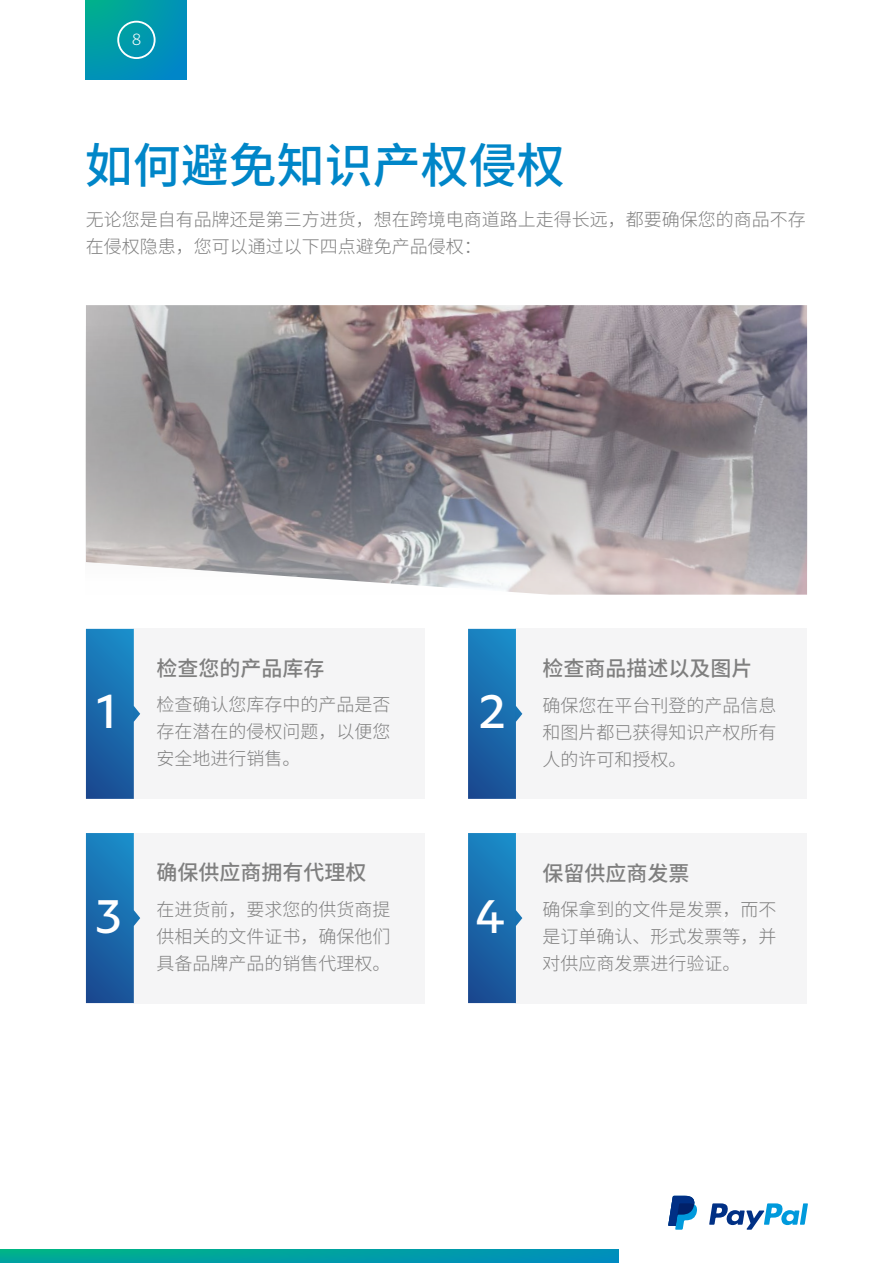
<style>
.page{position:relative;width:893px;height:1263px;background:#fff}
.page>*{position:absolute;margin:0;border:0;box-sizing:border-box;transform-origin:0 0}
.t1{font:500 48px "Noto Sans CJ Ksc";color:#0086c8}
.t2{font:48px "Pay Pal Sans Big";color:#fff}
.t3{font:500 21px "Noto Sans CJ Ksc";color:#7f7f7f}
.t4{font:300 18px/27px "Noto Sans CJ Ksc";color:#7f7f7f;text-align:justify}
.t5{font:300 16.5px "Pay Pal Sans Big";color:#fff}
</style>
<div class="page">
<div style="left:516px;top:629px;width:291px;height:170px;background:#f5f5f6"></div>
<div style="left:516px;top:833px;width:291px;height:170px;background:#f5f5f6"></div>
<svg style="left:468px;top:833px;width:54px;height:170px;background:#3179b4"></svg>
<div style="left:134px;top:833px;width:291px;height:170px;background:#f5f5f6"></div>
<svg style="left:86px;top:833px;width:54px;height:170px;background:#3179b4"></svg>
<svg style="left:468px;top:629px;width:54px;height:170px;background:#3179b4"></svg>
<div style="left:134px;top:629px;width:291px;height:170px;background:#f5f5f6"></div>
<svg style="left:86px;top:0;width:101px;height:80px;background:#0399af"></svg>
<div style="left:117px;top:21px;width:39px;height:38px;border:2px solid #fff;border-radius:50%"></div>
<svg style="left:86px;top:305px;width:721px;height:290px;background:#999499"></svg>
<svg style="left:86px;top:629px;width:54px;height:170px;background:#3179b4"></svg>
<svg style="left:0;top:1250px;width:618px;height:13px;background:#009ea4"></svg>
<svg style="left:709px;top:1203px;width:99px;height:27px"></svg>
<svg style="left:668px;top:1196px;width:29px;height:34px"></svg>
<p class="t5" style="left:132px;top:29px;width:10px">8</p>
<h1 class="t1" style="left:85px;top:138px;width:481px">如何避免知识产权侵权</h1>
<p class="t4" style="left:86px;top:206px;width:721px">无论您是自有品牌还是第三方进货，想在跨境电商道路上走得长远，都要确保您的商品不存在侵权隐患，您可以通过以下四点避免产品侵权：</p>
<h1 class="t2" style="left:97px;top:682px;width:21px">1</h1>
<p class="t3" style="left:157px;top:656px;width:169px">检查您的产品库存</p>
<p class="t4" style="left:157px;top:692px;width:236px">检查确认您库存中的产品是否存在潜在的侵 权问题，以便您安全地进行销售。</p>
<h1 class="t2" style="left:480px;top:682px;width:27px">2</h1>
<p class="t3" style="left:157px;top:861px;width:211px">确保供应商拥有代理权</p>
<p class="t4" style="left:157px;top:896px;width:236px">在进货前，要求您的供货商提供相关的文件证书，确保他们具备品牌产品的销售代理权。</p>
<h1 class="t2" style="left:96px;top:886px;width:27px">3</h1>
<h1 class="t2" style="left:476px;top:886px;width:30px">4</h1>
<p class="t3" style="left:542px;top:657px;width:211px">检查商品描述以及图片</p>
<p class="t4" style="left:542px;top:692px;width:235px">确保您在平台刊登的产品信息和图片都已获得知识产权所有人的许可和授权。</p>
<p class="t3" style="left:542px;top:861px;width:148px">保留供应商发票</p>
<p class="t4" style="left:542px;top:896px;width:235px">确保拿到的文件是发票，而不是订单确认、形式发票等，并对供应商发票进行验证。</p>
</div>
